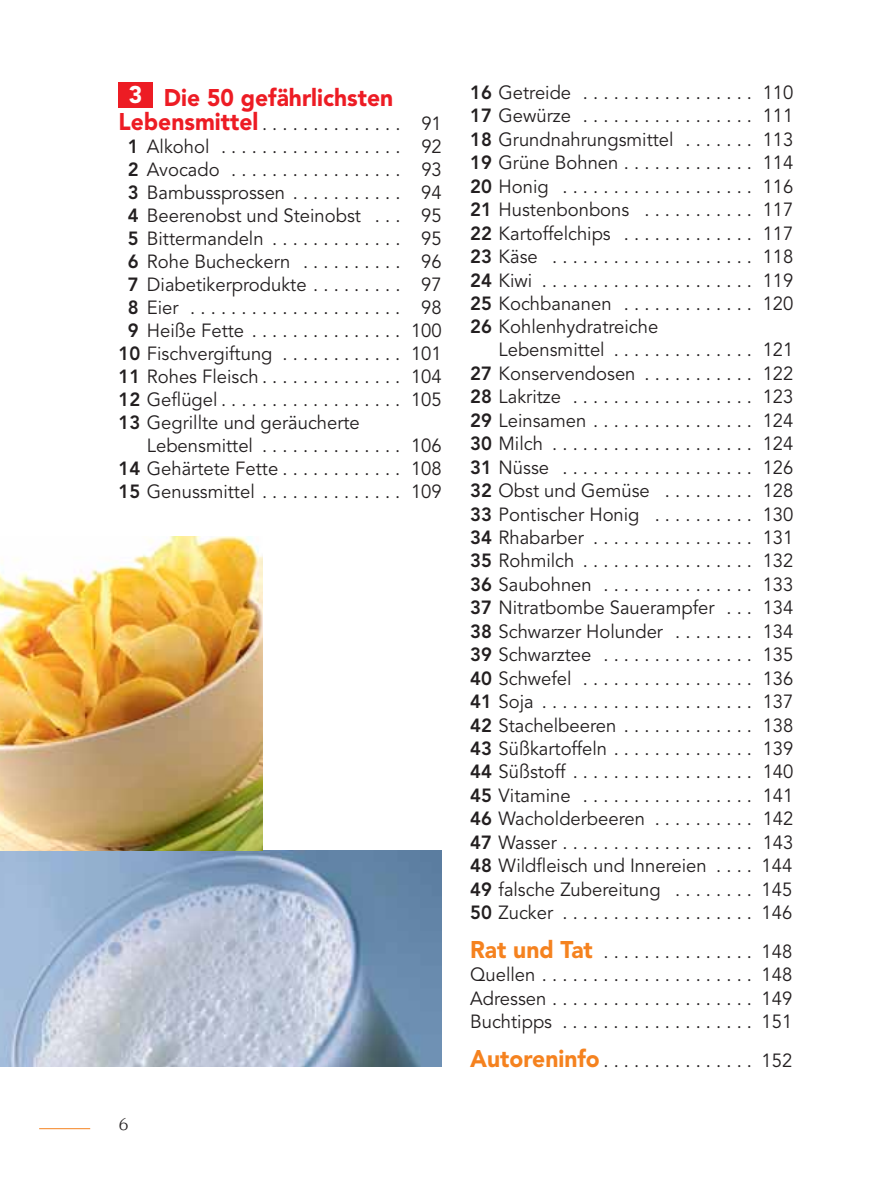
<style>
.page{position:relative;width:878px;height:1190px;background:#fff}
.page>*{position:absolute;margin:0;border:0;box-sizing:border-box;transform-origin:0 0}
.t1{font:900 24px "Avenir";color:#ed1c24;scale:.95 1}
.t2{font:19px/23.4px "Avenir";color:#231f20;text-align:justify}
.t3{font:19px "Usherwood";color:#231f20}
.s1{color:#fff}
.s2{font-weight:900;font-size:24px;color:#ed1c24}
.s3{font-weight:800}
.s4{font-weight:900;font-size:24px;color:#f5821f}
</style>
<div class="page">
<div style="left:119px;top:83px;width:34px;height:25px;background:#ed1c24"></div>
<hr style="left:39px;top:1128px;width:51px;height:1px;background:#f5821f">
<img style="left:0;top:850px;width:442px;height:216px">
<img style="left:0;top:537px;width:263px;height:313px">
<p class="t1" style="left:129px;top:88px;width:280px"><span class="s1">3</span> Die 50 gefährlichsten</p>
<p class="t2" style="left:119px;top:114px;width:325px"><span class="s2">Lebensmittel</span> . . . . . . . . . . . . . . 91</p>
<p class="t2" style="left:128px;top:137px;width:315px"><span class="s3">1</span> Alkohol . . . . . . . . . . . . . . . . . . 92</p>
<p class="t2" style="left:128px;top:160px;width:315px"><span class="s3">2</span> Avocado . . . . . . . . . . . . . . . . . 93</p>
<p class="t2" style="left:128px;top:183px;width:315px"><span class="s3">3</span> Bambussprossen . . . . . . . . . . . 94</p>
<p class="t2" style="left:128px;top:206px;width:315px"><span class="s3">4</span> Beerenobst und Steinobst . . . 95</p>
<p class="t2" style="left:128px;top:229px;width:315px"><span class="s3">5</span> Bittermandeln . . . . . . . . . . . . . 95</p>
<p class="t2" style="left:128px;top:252px;width:315px"><span class="s3">6</span> Rohe Bucheckern . . . . . . . . . . 96</p>
<p class="t2" style="left:128px;top:275px;width:315px"><span class="s3">7</span> Diabetikerprodukte . . . . . . . . . 97</p>
<p class="t2" style="left:128px;top:298px;width:315px"><span class="s3">8</span> Eier . . . . . . . . . . . . . . . . . . . . . 98</p>
<p class="t2" style="left:128px;top:321px;width:315px"><span class="s3">9</span> Heiße Fette . . . . . . . . . . . . . . . 100</p>
<p class="t2" style="left:119px;top:344px;width:325px"><span class="s3">10</span> Fischvergiftung . . . . . . . . . . . . 101</p>
<p class="t2" style="left:119px;top:367px;width:325px"><span class="s3">11</span> Rohes Fleisch . . . . . . . . . . . . . . 104</p>
<p class="t2" style="left:119px;top:390px;width:325px"><span class="s3">12</span> Geflügel . . . . . . . . . . . . . . . . . . 105</p>
<p class="t2" style="left:119px;top:413px;width:243px"><span class="s3">13</span> Gegrillte und geräucherte</p>
<p class="t2" style="left:147px;top:436px;width:296px">Lebensmittel . . . . . . . . . . . . . . 106</p>
<p class="t2" style="left:119px;top:459px;width:325px"><span class="s3">14</span> Gehärtete Fette . . . . . . . . . . . . 108</p>
<p class="t2" style="left:119px;top:482px;width:325px"><span class="s3">15</span> Genussmittel . . . . . . . . . . . . . . 109</p>
<p class="t3" style="left:119px;top:1116px;width:12px">6</p>
<p class="t2" style="left:470px;top:83px;width:325px"><span class="s3">16</span> Getreide . . . . . . . . . . . . . . . . . 110</p>
<p class="t2" style="left:470px;top:106px;width:325px"><span class="s3">17</span> Gewürze . . . . . . . . . . . . . . . . . 111</p>
<p class="t2" style="left:470px;top:130px;width:325px"><span class="s3">18</span> Grundnahrungsmittel . . . . . . . 113</p>
<p class="t2" style="left:470px;top:153px;width:325px"><span class="s3">19</span> Grüne Bohnen . . . . . . . . . . . . . 114</p>
<p class="t2" style="left:470px;top:177px;width:325px"><span class="s3">20</span> Honig . . . . . . . . . . . . . . . . . . . 116</p>
<p class="t2" style="left:470px;top:200px;width:325px"><span class="s3">21</span> Hustenbonbons . . . . . . . . . . . 117</p>
<p class="t2" style="left:470px;top:223px;width:325px"><span class="s3">22</span> Kartoffelchips . . . . . . . . . . . . . 117</p>
<p class="t2" style="left:470px;top:247px;width:325px"><span class="s3">23</span> Käse . . . . . . . . . . . . . . . . . . . . 118</p>
<p class="t2" style="left:470px;top:270px;width:325px"><span class="s3">24</span> Kiwi . . . . . . . . . . . . . . . . . . . . . 119</p>
<p class="t2" style="left:470px;top:294px;width:325px"><span class="s3">25</span> Kochbananen . . . . . . . . . . . . . 120</p>
<p class="t2" style="left:470px;top:317px;width:190px"><span class="s3">26</span> Kohlenhydratreiche</p>
<p class="t2" style="left:498px;top:340px;width:296px">Lebensmittel . . . . . . . . . . . . . . 121</p>
<p class="t2" style="left:470px;top:364px;width:325px"><span class="s3">27</span> Konservendosen . . . . . . . . . . . 122</p>
<p class="t2" style="left:470px;top:387px;width:325px"><span class="s3">28</span> Lakritze . . . . . . . . . . . . . . . . . . 123</p>
<p class="t2" style="left:470px;top:410px;width:325px"><span class="s3">29</span> Leinsamen . . . . . . . . . . . . . . . . 124</p>
<p class="t2" style="left:470px;top:434px;width:325px"><span class="s3">30</span> Milch . . . . . . . . . . . . . . . . . . . . 124</p>
<p class="t2" style="left:470px;top:457px;width:325px"><span class="s3">31</span> Nüsse . . . . . . . . . . . . . . . . . . . 126</p>
<p class="t2" style="left:470px;top:481px;width:325px"><span class="s3">32</span> Obst und Gemüse . . . . . . . . . 128</p>
<p class="t2" style="left:470px;top:504px;width:325px"><span class="s3">33</span> Pontischer Honig . . . . . . . . . . 130</p>
<p class="t2" style="left:470px;top:528px;width:325px"><span class="s3">34</span> Rhabarber . . . . . . . . . . . . . . . . 131</p>
<p class="t2" style="left:470px;top:551px;width:325px"><span class="s3">35</span> Rohmilch . . . . . . . . . . . . . . . . . 132</p>
<p class="t2" style="left:470px;top:574px;width:325px"><span class="s3">36</span> Saubohnen . . . . . . . . . . . . . . . 133</p>
<p class="t2" style="left:470px;top:598px;width:325px"><span class="s3">37</span> Nitratbombe Sauerampfer . . . 134</p>
<p class="t2" style="left:470px;top:621px;width:325px"><span class="s3">38</span> Schwarzer Holunder . . . . . . . . 134</p>
<p class="t2" style="left:470px;top:645px;width:325px"><span class="s3">39</span> Schwarztee . . . . . . . . . . . . . . . 135</p>
<p class="t2" style="left:470px;top:668px;width:325px"><span class="s3">40</span> Schwefel . . . . . . . . . . . . . . . . . 136</p>
<p class="t2" style="left:470px;top:692px;width:325px"><span class="s3">41</span> Soja . . . . . . . . . . . . . . . . . . . . . 137</p>
<p class="t2" style="left:470px;top:715px;width:325px"><span class="s3">42</span> Stachelbeeren . . . . . . . . . . . . . 138</p>
<p class="t2" style="left:470px;top:739px;width:325px"><span class="s3">43</span> Süßkartoffeln . . . . . . . . . . . . . . 139</p>
<p class="t2" style="left:470px;top:762px;width:325px"><span class="s3">44</span> Süßstoff . . . . . . . . . . . . . . . . . . 140</p>
<p class="t2" style="left:470px;top:785px;width:325px"><span class="s3">45</span> Vitamine . . . . . . . . . . . . . . . . . 141</p>
<p class="t2" style="left:470px;top:809px;width:325px"><span class="s3">46</span> Wacholderbeeren . . . . . . . . . . 142</p>
<p class="t2" style="left:470px;top:832px;width:325px"><span class="s3">47</span> Wasser . . . . . . . . . . . . . . . . . . . 143</p>
<p class="t2" style="left:470px;top:856px;width:323px"><span class="s3">48</span> Wildfleisch und Innereien . . . . 144</p>
<p class="t2" style="left:470px;top:879px;width:323px"><span class="s3">49</span> falsche Zubereitung . . . . . . . . 145</p>
<p class="t2" style="left:470px;top:903px;width:323px"><span class="s3">50</span> Zucker . . . . . . . . . . . . . . . . . . . 146</p>
<p class="t2" style="left:470px;top:941px;width:324px"><span class="s4">Rat und Tat</span> . . . . . . . . . . . . . . . 148<br>Quellen . . . . . . . . . . . . . . . . . . . . . 148<br>Adressen . . . . . . . . . . . . . . . . . . . . 149<br>Buchtipps . . . . . . . . . . . . . . . . . . . 151</p>
<p class="t2" style="left:470px;top:1050px;width:323px"><span class="s4">Autoreninfo</span> . . . . . . . . . . . . . . . 152</p>
</div>
